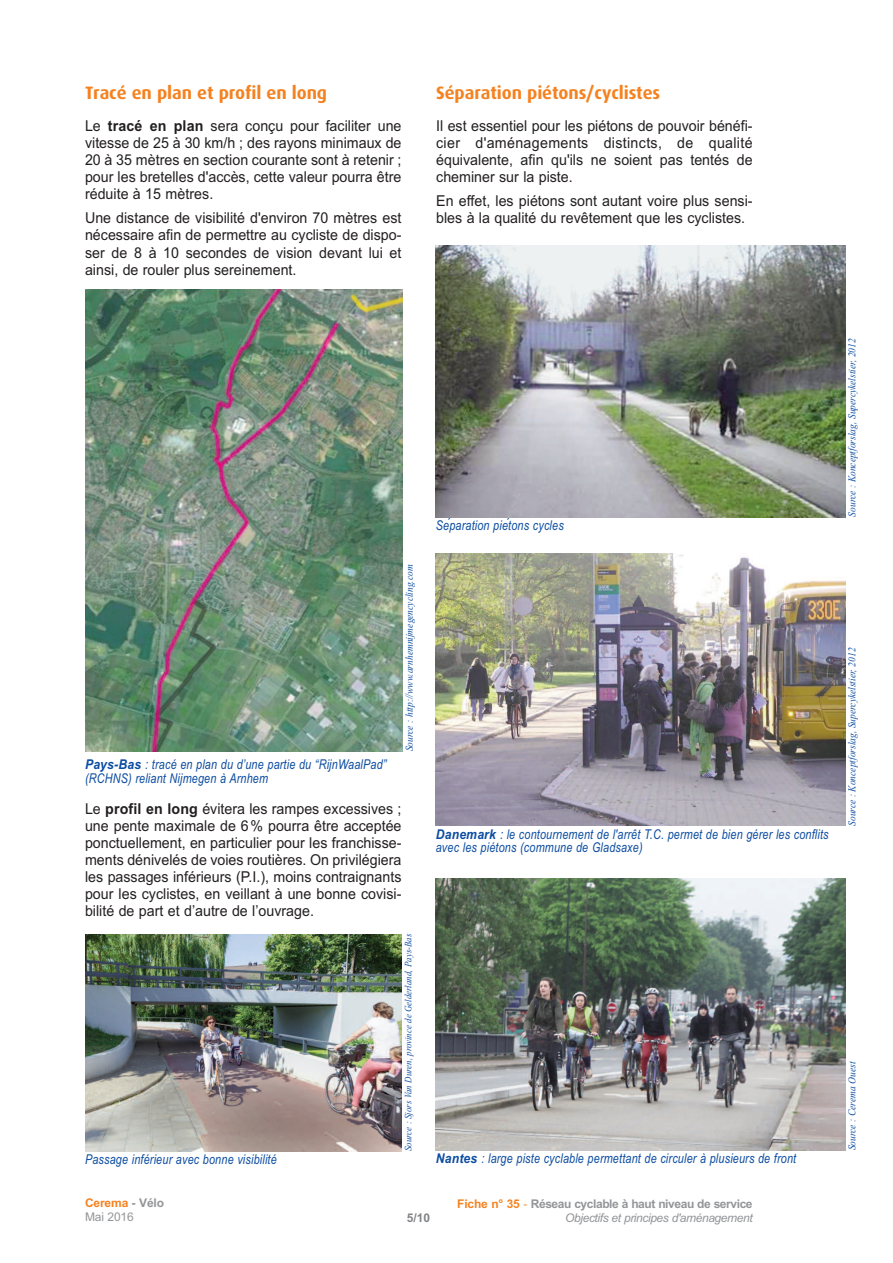
<style>
.page{position:relative;width:893px;height:1263px;background:#fff}
.page>*{position:absolute;margin:0;border:0;box-sizing:border-box;transform-origin:0 0}
.t1{font:700 18px "Dax OT";letter-spacing:-.005em;color:#f58220}
.t2{font:15px/17.1px "Arial";color:#231f20;text-align:justify;scale:.95 1}
.t3{font:italic 13.5px/13.5px "Arial";letter-spacing:.015em;color:#0d4da1;scale:.8 1}
.t4{font:700 12px/14.4px "Arial";letter-spacing:-.035em;color:#939598;text-align:right}
.t5{font:12px/13.5px "Arial";letter-spacing:-.01em;color:#939598}
.t6{font:700 12px "Arial";color:#808285}
.t7{font:italic 10.5px "Times New Roman";color:#0d4da1;scale:.9 1}
.t8{font:italic 9.75px "Times New Roman";color:#0d4da1;scale:.9 1}
.s1{font-weight:700}
.s2{font-weight:700;color:#f58220}
.s3{color:#f58220}
.s4{color:#fbbb85}
.s5{font-weight:400;font-style:italic}
</style>
<div class="page">
<img style="left:436px;top:245px;width:409px;height:272px">
<img style="left:436px;top:554px;width:409px;height:272px">
<img style="left:436px;top:878px;width:409px;height:272px">
<img style="left:85px;top:934px;width:316px;height:217px">
<img style="left:85px;top:289px;width:317px;height:463px">
<p class="t1" style="left:85px;top:86px;width:244px">Tracé en plan et profil en long</p>
<p class="t2" style="left:85px;top:117px;width:335px">Le <span class="s1">tracé en plan</span> sera conçu pour faciliter une vitesse de 25 à 30 km/h ; des rayons minimaux de 20 à 35 mètres en section courante sont à retenir ; pour les bretelles d'accès, cette valeur pourra être réduite à 15 mètres.</p>
<p class="t2" style="left:85px;top:210px;width:335px">Une distance de visibilité d'environ 70 mètres est nécessaire afin de permettre au cycliste de dispo&shy;ser de 8 à 10 secondes de vision devant lui et ainsi, de rouler plus sereinement.</p>
<p class="t1" style="left:436px;top:86px;width:226px">Séparation piétons/cyclistes</p>
<p class="t2" style="left:436px;top:117px;width:335px">Il est essentiel pour les piétons de pouvoir bénéfi&shy;cier d'aménagements distincts, de qualité équivalente, afin qu'ils ne soient pas tentés de cheminer sur la piste.</p>
<p class="t2" style="left:436px;top:192px;width:335px">En effet, les piétons sont autant voire plus sensi&shy;bles à la qualité du revêtement que les cyclistes.</p>
<p class="t3" style="left:85px;top:758px;width:378px"><span class="s1">Pays-Bas</span> : tracé en plan du d’une partie du “RijnWaalPad” (RCHNS) reliant Nijmegen à Arnhem</p>
<p class="t7" style="left:403px;top:751px;width:209px;rotate:-90deg">Source : http://www.arnhemnijmegencycling.com</p>
<p class="t2" style="left:85px;top:800px;width:335px">Le <span class="s1">profil en long</span> évitera les rampes excessives ; une pente maximale de 6% pourra être acceptée ponctuellement, en particulier pour les franchisse&shy;ments dénivelés de voies routières. On privilégiera les passages inférieurs (P.I.), moins contraignants pour les cyclistes, en veillant à une bonne covisi&shy;bilité de part et d’autre de l’ouvrage.</p>
<p class="t3" style="left:85px;top:1152px;width:241px">Passage inférieur avec bonne visibilité</p>
<p class="t8" style="left:402px;top:1151px;width:243px;rotate:-90deg">Source : Sjors Van Duren, province de Gelderland, Pays-Bas</p>
<p class="t3" style="left:436px;top:518px;width:161px">Séparation piétons cycles</p>
<p class="t3" style="left:436px;top:827px;width:493px"><span class="s1">Danemark</span> : le contournement de l'arrêt T.C. permet de bien gérer les conflits avec les piétons (commune de Gladsaxe)</p>
<p class="t3" style="left:436px;top:1152px;width:452px"><span class="s1">Nantes</span> : large piste cyclable permettant de circuler à plusieurs de front</p>
<p class="t5" style="left:85px;top:1196px;width:81px"><span class="s2">Cerema</span> <span class="s1">- Vélo<br></span>Mai 2016</p>
<p class="t6" style="left:407px;top:1211px;width:25px">5/10</p>
<p class="t4" style="left:457px;top:1196px;width:297px"><span class="s3">Fiche n° 35</span> <span class="s4">-</span> Réseau cyclable à haut niveau de service<br><span class="s5">Objectifs et principes d'aménagement</span></p>
<p class="t7" style="left:846px;top:517px;width:199px;rotate:-90deg">Source : Konceptforslag, Supercykelstier, 2012</p>
<p class="t7" style="left:846px;top:826px;width:199px;rotate:-90deg">Source : Konceptforslag, Supercykelstier, 2012</p>
<p class="t7" style="left:846px;top:1150px;width:100px;rotate:-90deg">Source : Cerema Ouest</p>
</div>
